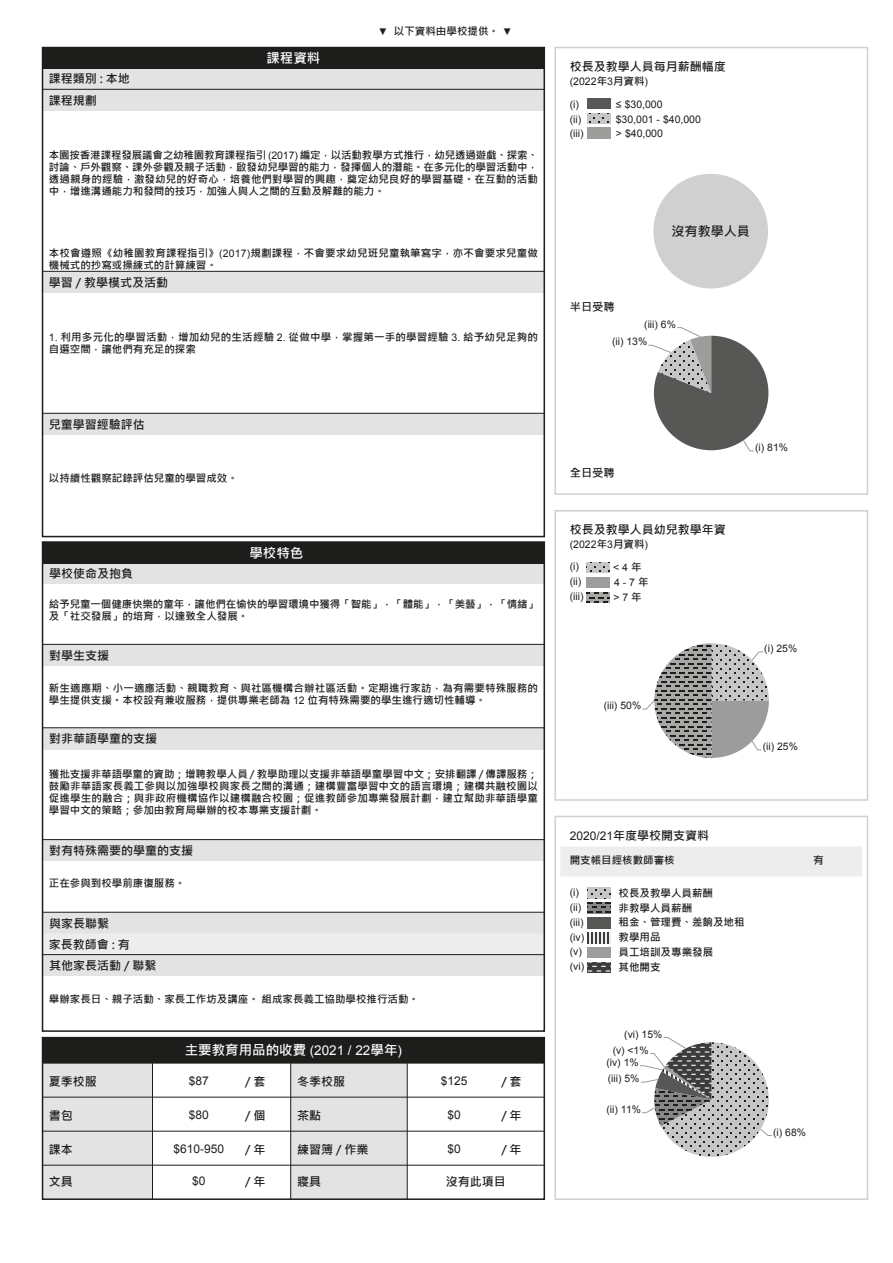
<style>
.page{position:relative;width:893px;height:1263px;background:#fff}
.page>*{position:absolute;margin:0;border:0;box-sizing:border-box;transform-origin:0 0}
.t1{font:700 13.5px "Microsoft Jheng Hei";color:#fff}
.t2{font:700 13.05px "Microsoft Jheng Hei";color:#1d1d1b}
.t3{font:700 12px/20.9px "Microsoft Jheng Hei";color:#1d1d1b}
.t4{font:12px "Arial";color:#1d1d1b}
.t5{font:700 11.25px "Microsoft Jheng Hei";color:#1d1d1b}
.t6{font:700 10.5px/12px "Microsoft Jheng Hei";color:#1d1d1b}
.t7{font:10.5px "Arial";color:#1d1d1b}
.t8{font:700 10.5px/12px "Microsoft Jheng Hei";letter-spacing:.02em;color:#1d1d1b}
.t9{font:10.35px "Arial";letter-spacing:-.005em;color:#1d1d1b}
.s1{font-family:"Arial";font-weight:400;font-size:9.75px}
.s2{font-family:"Arial";font-weight:400}
.s3{font-family:"Microsoft Jheng Hei";font-weight:700}
</style>
<div class="page">
<div style="left:560px;top:846px;width:302px;height:30px;background:#ededed"></div>
<img style="left:588px;top:917px;width:22px;height:11px">
<svg style="left:588px;top:962px;width:22px;height:11px"></svg>
<svg style="left:588px;top:932px;width:22px;height:11px"></svg>
<svg style="left:588px;top:903px;width:22px;height:10px"></svg>
<svg style="left:588px;top:888px;width:22px;height:10px"></svg>
<div style="left:554px;top:816px;width:314px;height:384px;border:2px solid #d0d0d0"></div>
<div style="left:554px;top:510px;width:314px;height:291px;border:2px solid #d0d0d0"></div>
<svg style="left:587px;top:592px;width:22px;height:11px"></svg>
<svg style="left:587px;top:562px;width:22px;height:11px"></svg>
<div style="left:554px;top:47px;width:314px;height:448px;border:2px solid #d0d0d0"></div>
<img style="left:587px;top:98px;width:23px;height:11px">
<svg style="left:587px;top:113px;width:23px;height:11px"></svg>
<div style="left:653px;top:174px;width:115px;height:114px;background:#d0d0d0;border-radius:50%"></div>
<svg style="left:642px;top:643px;width:127px;height:115px"></svg>
<svg style="left:640px;top:1037px;width:132px;height:120px"></svg>
<svg style="left:648px;top:327px;width:120px;height:125px"></svg>
<div style="left:291px;top:1063px;width:116px;height:136px;background:#e3e3e3"></div>
<div style="left:43px;top:1063px;width:109px;height:136px;background:#e3e3e3"></div>
<div style="left:42px;top:1037px;width:503px;height:163px;border:2px solid #1d1d1b"></div>
<hr style="left:43px;top:1097px;width:501px;height:1px;background:#1d1d1b">
<hr style="left:43px;top:1165px;width:501px;height:1px;background:#1d1d1b">
<hr style="left:43px;top:1131px;width:501px;height:1px;background:#1d1d1b">
<div style="left:43px;top:1037px;width:501px;height:26px;background:#1d1d1b"></div>
<hr style="left:43px;top:1063px;width:501px;height:1px;background:#1d1d1b">
<hr style="left:152px;top:1063px;width:1px;height:136px;background:#1d1d1b">
<hr style="left:290px;top:1063px;width:1px;height:136px;background:#1d1d1b">
<hr style="left:407px;top:1063px;width:1px;height:136px;background:#1d1d1b">
<div style="left:43px;top:645px;width:501px;height:21px;background:#e3e3e3"></div>
<hr style="left:43px;top:644px;width:501px;height:1px;background:#1d1d1b">
<div style="left:43px;top:912px;width:501px;height:22px;background:#e3e3e3"></div>
<div style="left:43px;top:933px;width:501px;height:21px;background:#ededed"></div>
<hr style="left:43px;top:912px;width:501px;height:1px;background:#1d1d1b">
<div style="left:43px;top:563px;width:501px;height:21px;background:#e3e3e3"></div>
<div style="left:43px;top:542px;width:501px;height:21px;background:#1d1d1b"></div>
<div style="left:43px;top:955px;width:501px;height:21px;background:#e3e3e3"></div>
<hr style="left:43px;top:954px;width:501px;height:1px;background:#1d1d1b">
<div style="left:43px;top:728px;width:501px;height:21px;background:#e3e3e3"></div>
<hr style="left:43px;top:727px;width:501px;height:1px;background:#1d1d1b">
<div style="left:43px;top:840px;width:501px;height:21px;background:#e3e3e3"></div>
<hr style="left:43px;top:839px;width:501px;height:1px;background:#1d1d1b">
<div style="left:42px;top:541px;width:503px;height:491px;border:2px solid #1d1d1b"></div>
<div style="left:43px;top:272px;width:501px;height:21px;background:#e3e3e3"></div>
<hr style="left:43px;top:271px;width:501px;height:1px;background:#1d1d1b">
<div style="left:43px;top:414px;width:501px;height:21px;background:#e3e3e3"></div>
<hr style="left:43px;top:413px;width:501px;height:1px;background:#1d1d1b">
<div style="left:43px;top:89px;width:501px;height:22px;background:#e3e3e3"></div>
<div style="left:43px;top:68px;width:501px;height:21px;background:#e3e3e3"></div>
<hr style="left:43px;top:89px;width:501px;height:1px;background:#1d1d1b">
<div style="left:43px;top:48px;width:501px;height:21px;background:#1d1d1b"></div>
<div style="left:42px;top:47px;width:503px;height:490px;border:2px solid #1d1d1b"></div>
<p class="t3" style="left:49px;top:69px;width:83px">課程類別 : 本地</p>
<p class="t3" style="left:49px;top:90px;width:50px">課程規劃</p>
<p class="t1" style="left:266px;top:50px;width:55px">課程資料</p>
<p class="t6" style="left:378px;top:25px;width:135px"><span class="s1">▼</span> 以下資料由學校提供。 <span class="s1">▼</span></p>
<p class="t6" style="left:49px;top:149px;width:491px;text-align:justify">本園按香港課程發展議會之幼稚園教育課程指引 <span class="s2">(2017)</span> 編定，以活動教學方式推行，幼兒透過遊戲、探索、討論、戶外觀察、課外參觀及親子活動，啟發幼兒學習的能力，發揮個人的潛能。在多元化的學習活動中，透過親身的經驗，激發幼兒的好奇心，培養他們對學習的興趣，奠定幼兒良好的學習基礎。在互動的活動中，增進溝通能力和發問的技巧，加強人與人之間的互動及解難的能力。</p>
<p class="t6" style="left:49px;top:247px;width:490px">本校會遵照《幼稚園教育課程指引》<span class="s2">(2017)</span>規劃課程，不會要求幼兒班兒童執筆寫字，亦不會要求兒童做機械式的抄寫或操練式的計算練習。</p>
<p class="t3" style="left:49px;top:272px;width:121px">學習 / 教學模式及活動</p>
<p class="t8" style="left:49px;top:331px;width:490px"><span class="s2">1.</span> 利用多元化的學習活動，增加幼兒的生活經驗 <span class="s2">2.</span> 從做中學，掌握第一手的學習經驗 <span class="s2">3.</span> 給予幼兒足夠的自選空間，讓他們有充足的探索</p>
<p class="t3" style="left:49px;top:414px;width:98px">兒童學習經驗評估</p>
<p class="t6" style="left:49px;top:472px;width:191px">以持續性觀察記錄評估兒童的學習成效。</p>
<p class="t3" style="left:49px;top:563px;width:85px">學校使命及抱負</p>
<p class="t1" style="left:249px;top:545px;width:55px">學校特色</p>
<p class="t6" style="left:49px;top:598px;width:491px">給予兒童一個健康快樂的童年，讓他們在愉快的學習環境中獲得「智能」，「體能」，「美藝」，「情緒」及「社交發展」的培育，以達致全人發展。</p>
<p class="t3" style="left:49px;top:645px;width:62px">對學生支援</p>
<p class="t6" style="left:49px;top:682px;width:491px">新生適應期、小一適應活動、親職教育、與社區機構合辦社區活動。定期進行家訪，為有需要特殊服務的學生提供支援。本校設有兼收服務，提供專業老師為 <span class="s2">12</span> 位有特殊需要的學生進行適切性輔導。</p>
<p class="t3" style="left:49px;top:728px;width:109px">對非華語學童的支援</p>
<p class="t6" style="left:49px;top:768px;width:491px;text-align:justify">獲批支援非華語學童的資助；增聘教學人員 / 教學助理以支援非華語學童學習中文；安排翻譯 / 傳譯服務；鼓勵非華語家長義工參與以加強學校與家長之間的溝通；建構豐富學習中文的語言環境；建構共融校園以促進學生的融合；與非政府機構協作以建構融合校園；促進教師參加專業發展計劃，建立幫助非華語學童學習中文的策略；參加由教育局舉辦的校本專業支援計劃。</p>
<p class="t3" style="left:49px;top:840px;width:145px">對有特殊需要的學童的支援</p>
<p class="t6" style="left:49px;top:877px;width:138px">正在參與到校學前康復服務。</p>
<p class="t3" style="left:49px;top:913px;width:83px">與家長聯繫<br>家長教師會 : 有</p>
<p class="t3" style="left:49px;top:955px;width:109px">其他家長活動 / 聯繫</p>
<p class="t6" style="left:49px;top:993px;width:372px">舉辦家長日、親子活動、家長工作坊及講座。 組成家長義工協助學校推行活動。</p>
<p class="t1" style="left:185px;top:1042px;width:219px">主要教育用品的收費 <span class="s2">(2021 / 22</span>學年<span class="s2">)</span></p>
<p class="t3" style="left:245px;top:1071px;width:22px">/ 套</p>
<p class="t3" style="left:245px;top:1105px;width:22px">/ 個</p>
<p class="t3" style="left:49px;top:1071px;width:50px">夏季校服</p>
<p class="t3" style="left:297px;top:1071px;width:49px">冬季校服</p>
<p class="t3" style="left:49px;top:1105px;width:25px">書包</p>
<p class="t3" style="left:297px;top:1105px;width:25px">茶點</p>
<p class="t3" style="left:49px;top:1139px;width:25px">課本</p>
<p class="t3" style="left:297px;top:1139px;width:73px">練習簿 / 作業</p>
<p class="t3" style="left:49px;top:1171px;width:25px">文具</p>
<p class="t3" style="left:297px;top:1171px;width:25px">寢具</p>
<p class="t4" style="left:189px;top:1073px;width:22px">$87</p>
<p class="t3" style="left:501px;top:1071px;width:22px">/ 套</p>
<p class="t4" style="left:189px;top:1107px;width:22px">$80</p>
<p class="t4" style="left:441px;top:1073px;width:28px">$125</p>
<p class="t3" style="left:501px;top:1105px;width:22px">/ 年</p>
<p class="t4" style="left:448px;top:1107px;width:15px">$0</p>
<p class="t4" style="left:448px;top:1141px;width:15px">$0</p>
<p class="t3" style="left:245px;top:1139px;width:22px">/ 年</p>
<p class="t3" style="left:501px;top:1139px;width:22px">/ 年</p>
<p class="t4" style="left:173px;top:1141px;width:52px">$610-950</p>
<p class="t3" style="left:245px;top:1171px;width:22px">/ 年</p>
<p class="t3" style="left:446px;top:1171px;width:61px">沒有此項目</p>
<p class="t4" style="left:192px;top:1173px;width:15px">$0</p>
<p class="t3" style="left:570px;top:56px;width:157px">校長及教學人員每月薪酬幅度</p>
<p class="t7" style="left:570px;top:74px;width:80px">(2022<span class="s3">年</span>3<span class="s3">月資料</span>)</p>
<p class="t7" style="left:570px;top:97px;width:11px">(i)</p>
<p class="t7" style="left:616px;top:97px;width:48px">≤ $30,000</p>
<p class="t7" style="left:570px;top:127px;width:15px">(iii)</p>
<p class="t7" style="left:616px;top:127px;width:48px">&gt; $40,000</p>
<p class="t7" style="left:570px;top:112px;width:13px">(ii)</p>
<p class="t7" style="left:616px;top:112px;width:87px">$30,001 - $40,000</p>
<p class="t5" style="left:570px;top:300px;width:46px">半日受聘</p>
<p class="t2" style="left:671px;top:223px;width:80px">沒有教學人員</p>
<p class="t9" style="left:644px;top:317px;width:33px">(iii) 6%</p>
<p class="t9" style="left:612px;top:335px;width:37px">(ii) 13%</p>
<p class="t5" style="left:570px;top:466px;width:46px">全日受聘</p>
<p class="t3" style="left:570px;top:519px;width:157px">校長及教學人員幼兒教學年資</p>
<p class="t7" style="left:570px;top:537px;width:80px">(2022<span class="s3">年</span>3<span class="s3">月資料</span>)</p>
<p class="t7" style="left:570px;top:575px;width:13px">(ii)</p>
<p class="t7" style="left:614px;top:575px;width:36px">4 - 7 <span class="s3">年</span></p>
<p class="t7" style="left:570px;top:590px;width:15px">(iii)</p>
<p class="t7" style="left:613px;top:590px;width:30px">&gt; 7 <span class="s3">年</span></p>
<p class="t7" style="left:570px;top:560px;width:11px">(i)</p>
<p class="t7" style="left:613px;top:560px;width:30px">&lt; 4 <span class="s3">年</span></p>
<p class="t9" style="left:604px;top:699px;width:39px">(iii) 50%</p>
<p class="t9" style="left:755px;top:441px;width:34px">(i) 81%</p>
<p class="t9" style="left:764px;top:641px;width:34px">(i) 25%</p>
<p class="t9" style="left:763px;top:740px;width:37px">(ii) 25%</p>
<p class="t3" style="left:570px;top:825px;width:141px"><span class="s2">2020/21</span>年度學校開支資料</p>
<p class="t6" style="left:570px;top:854px;width:106px">開支帳目經核數師審核</p>
<p class="t7" style="left:570px;top:885px;width:11px">(i)</p>
<p class="t6" style="left:619px;top:887px;width:96px">校長及教學人員薪酬</p>
<p class="t7" style="left:570px;top:900px;width:13px">(ii)</p>
<p class="t6" style="left:619px;top:902px;width:75px">非教學人員薪酬</p>
<p class="t7" style="left:570px;top:915px;width:15px">(iii)</p>
<p class="t6" style="left:619px;top:916px;width:127px">租金、管理費、差餉及地租</p>
<p class="t7" style="left:570px;top:945px;width:14px">(v)</p>
<p class="t6" style="left:619px;top:946px;width:96px">員工培訓及專業發展</p>
<p class="t7" style="left:570px;top:959px;width:16px">(vi)</p>
<p class="t6" style="left:619px;top:961px;width:43px">其他開支</p>
<p class="t7" style="left:570px;top:930px;width:16px">(iv)</p>
<p class="t6" style="left:619px;top:931px;width:43px">教學用品</p>
<p class="t9" style="left:624px;top:1027px;width:40px">(vi) 15%</p>
<p class="t9" style="left:613px;top:1043px;width:37px">(v) &lt;1%</p>
<p class="t9" style="left:606px;top:1055px;width:34px">(iv) 1%</p>
<p class="t9" style="left:608px;top:1072px;width:33px">(iii) 5%</p>
<p class="t9" style="left:606px;top:1102px;width:36px">(ii) 11%</p>
<p class="t6" style="left:813px;top:854px;width:12px">有</p>
<p class="t9" style="left:773px;top:1125px;width:34px">(i) 68%</p>
</div>
